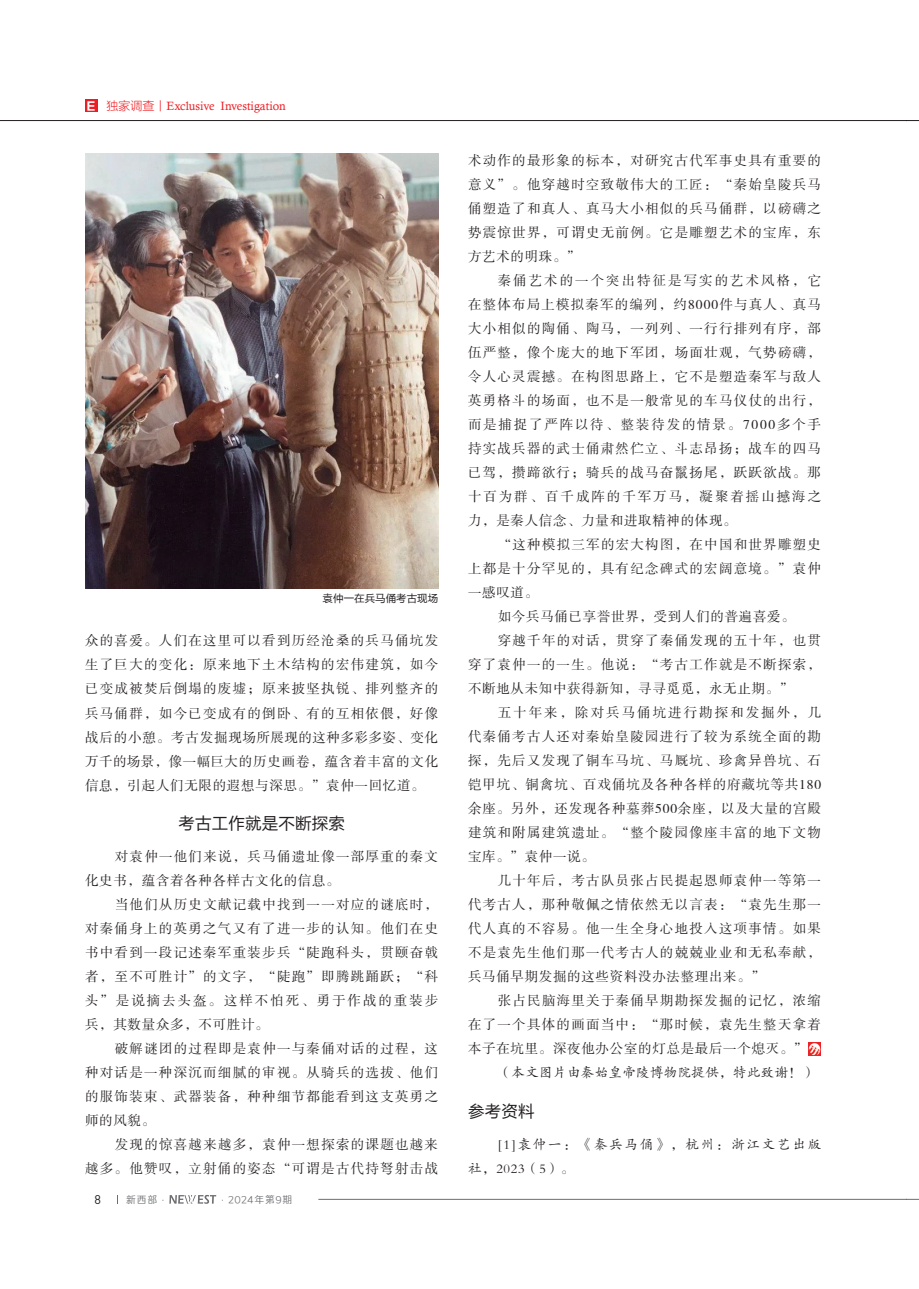
<style>
.page{position:relative;width:919px;height:1289px;background:#fff}
.page>*{position:absolute;margin:0;border:0;box-sizing:border-box;transform-origin:0 0}
.t1{font:16.5px "FZLTHK GBK1 0";letter-spacing:.01em;color:#231f20}
.t2{font:13.5px/24px "FZSSK GBK1 0";letter-spacing:.095em;color:#231f20;text-align:justify}
.t3{font:13.5px "FZSSK GBK1 0";letter-spacing:.05em;color:#231f20}
.t4{font:13.5px "FZSSK GBK1 0";letter-spacing:.065em;color:#231f20}
.t5{font:13.5px/24px "FZKTK GBK1 0";letter-spacing:.13em;color:#231f20}
.t6{font:13.5px "FZKTK GBK1 0";letter-spacing:.025em;color:#231f20}
.t7{font:13.5px "FZSSK GBK1 0";letter-spacing:.145em;color:#231f20}
.t8{font:12px "Calisto";color:#ee1d23}
.t9{font:10.5px "FZLTHK GBK1 0";color:#231f20}
.t10{font:9.75px "Loong Flash Sans GB Regular";letter-spacing:.1em;color:#6c6d70}
.s1{font-family:"FZLTDHK GBK1 0";font-size:11.4px;color:#fff}
.s2{font-family:"FZLTXHK GBK1 0"}
</style>
<div class="page">
<hr style="left:318px;top:1199px;width:588px;height:1px;background:#6c6d70">
<svg style="left:169px;top:1195px;width:47px;height:8px"></svg>
<hr style="left:0;top:120px;width:906px;height:1px;background:#231f20">
<svg style="left:906px;top:1199px;width:12px;height:1px"></svg>
<svg style="left:906px;top:120px;width:12px;height:1px"></svg>
<svg style="left:808px;top:1042px;width:12px;height:13px"></svg>
<div style="left:85px;top:99px;width:13px;height:13px;background:#ee1d23"></div>
<img style="left:85px;top:153px;width:353px;height:435px">
<p class="t8" style="left:86px;top:99px;width:202px"><span class="s1">Ｅ</span> <span class="s2">独家调查丨</span>Exclusive Investigation</p>
<p class="t9" style="left:322px;top:592px;width:117px">袁仲一在兵马俑考古现场</p>
<p class="t2" style="left:85px;top:629px;width:354px">众的喜爱。人们在这里可以看到历经沧桑的兵马俑坑发生了巨大的变化：原来地下土木结构的宏伟建筑，如今已变成被焚后倒塌的废墟；原来披坚执锐、排列整齐的兵马俑群，如今已变成有的倒卧、有的互相依偎，好像战后的小憩。考古发掘现场所展现的这种多彩多姿、变化万千的场景，像一幅巨大的历史画卷，蕴含着丰富的文化信息，引起人们无限的遐想与深思。”袁仲一回忆道。</p>
<p class="t1" style="left:178px;top:814px;width:168px">考古工作就是不断探索</p>
<p class="t2" style="left:85px;top:845px;width:354px;text-indent:30px">对袁仲一他们来说，兵马俑遗址像一部厚重的秦文化史书，蕴含着各种各样古文化的信息。</p>
<p class="t2" style="left:85px;top:893px;width:354px;text-indent:30px">当他们从历史文献记载中找到一一对应的谜底时，对秦俑身上的英勇之气又有了进一步的认知。他们在史书中看到一段记述秦军重装步兵“陡跑科头，贯颐奋戟者，至不可胜计”的文字，“陡跑”即腾跳踊跃；“科头”是说摘去头盔。这样不怕死、勇于作战的重装步兵，其数量众多，不可胜计。</p>
<p class="t2" style="left:85px;top:1037px;width:354px;text-indent:30px">破解谜团的过程即是袁仲一与秦俑对话的过程，这种对话是一种深沉而细腻的审视。从骑兵的选拔、他们的服饰装束、武器装备，种种细节都能看到这支英勇之师的风貌。</p>
<p class="t2" style="left:85px;top:1133px;width:354px;text-align:right">发现的惊喜越来越多，袁仲一想探索的课题也越来<br>越多。他赞叹，立射俑的姿态“可谓是古代持弩射击战</p>
<p class="t10" style="left:126px;top:1194px;width:168px">新西部·　　　　 ·2024年第9期</p>
<p class="t2" style="left:468px;top:149px;width:354px">术动作的最形象的标本，对研究古代军事史具有重要的意义”。他穿越时空致敬伟大的工匠：“秦始皇陵兵马俑塑造了和真人、真马大小相似的兵马俑群，以磅礴之势震惊世界，可谓史无前例。它是雕塑艺术的宝库，东方艺术的明珠。”</p>
<p class="t2" style="left:468px;top:269px;width:354px;text-indent:30px">秦俑艺术的一个突出特征是写实的艺术风格，它在整体布局上模拟秦军的编列，约8000件与真人、真马大小相似的陶俑、陶马，一列列、一行行排列有序，部伍严整，像个庞大的地下军团，场面壮观，气势磅礴，令人心灵震撼。在构图思路上，它不是塑造秦军与敌人英勇格斗的场面，也不是一般常见的车马仪仗的出行，而是捕捉了严阵以待、整装待发的情景。7000多个手持实战兵器的武士俑肃然伫立、斗志昂扬；战车的四马已驾，攒蹄欲行；骑兵的战马奋鬣扬尾，跃跃欲战。那十百为群、百千成阵的千军万马，凝聚着摇山撼海之力，是秦人信念、力量和进取精神的体现。</p>
<p class="t2" style="left:497px;top:533px;width:325px">“这种模拟三军的宏大构图，在中国和世界雕塑史</p>
<p class="t2" style="left:468px;top:557px;width:354px">上都是十分罕见的，具有纪念碑式的宏阔意境。”袁仲</p>
<p class="t2" style="left:468px;top:581px;width:72px">一感叹道。</p>
<p class="t3" style="left:497px;top:609px;width:298px">如今兵马俑已享誉世界，受到人们的普遍喜爱。</p>
<p class="t2" style="left:497px;top:629px;width:325px">穿越千年的对话，贯穿了秦俑发现的五十年，也贯</p>
<p class="t2" style="left:468px;top:653px;width:354px">穿了袁仲一的一生。他说：“考古工作就是不断探索，</p>
<p class="t3" style="left:468px;top:681px;width:327px">不断地从未知中获得新知，寻寻觅觅，永无止期。”</p>
<p class="t7" style="left:497px;top:705px;width:325px">五十年来，除对兵马俑坑进行勘探和发掘外，几</p>
<p class="t2" style="left:468px;top:725px;width:354px">代秦俑考古人还对秦始皇陵园进行了较为系统全面的勘</p>
<p class="t2" style="left:468px;top:749px;width:354px">探，先后又发现了铜车马坑、马厩坑、珍禽异兽坑、石</p>
<p class="t4" style="left:468px;top:777px;width:354px">铠甲坑、铜禽坑、百戏俑坑及各种各样的府藏坑等共180</p>
<p class="t4" style="left:468px;top:801px;width:354px">余座。另外，还发现各种墓葬500余座，以及大量的宫殿</p>
<p class="t2" style="left:468px;top:821px;width:354px">建筑和附属建筑遗址。“整个陵园像座丰富的地下文物</p>
<p class="t2" style="left:468px;top:845px;width:128px">宝库。”袁仲一说。</p>
<p class="t2" style="left:497px;top:869px;width:325px">几十年后，考古队员张占民提起恩师袁仲一等第一</p>
<p class="t2" style="left:468px;top:893px;width:354px">代考古人，那种敬佩之情依然无以言表：“袁先生那一</p>
<p class="t2" style="left:468px;top:917px;width:354px">代人真的不容易。他一生全身心地投入这项事情。如果</p>
<p class="t2" style="left:468px;top:941px;width:354px">不是袁先生他们那一代考古人的兢兢业业和无私奉献，</p>
<p class="t3" style="left:468px;top:969px;width:298px">兵马俑早期发掘的这些资料没办法整理出来。”</p>
<p class="t2" style="left:497px;top:989px;width:325px">张占民脑海里关于秦俑早期勘探发掘的记忆，浓缩</p>
<p class="t2" style="left:468px;top:1013px;width:354px">在了一个具体的画面当中：“那时候，袁先生整天拿着</p>
<p class="t3" style="left:468px;top:1041px;width:341px">本子在坑里。深夜他办公室的灯总是最后一个熄灭。”</p>
<p class="t6" style="left:497px;top:1065px;width:319px">（本文图片由秦始皇帝陵博物院提供，特此致谢！）</p>
<p class="t1" style="left:468px;top:1101px;width:68px">参考资料</p>
<p class="t5" style="left:468px;top:1132px;width:354px;text-indent:30px">[1]袁仲一：《秦兵马俑》，杭州：浙江文艺出版社，2023（5）。</p>
</div>
